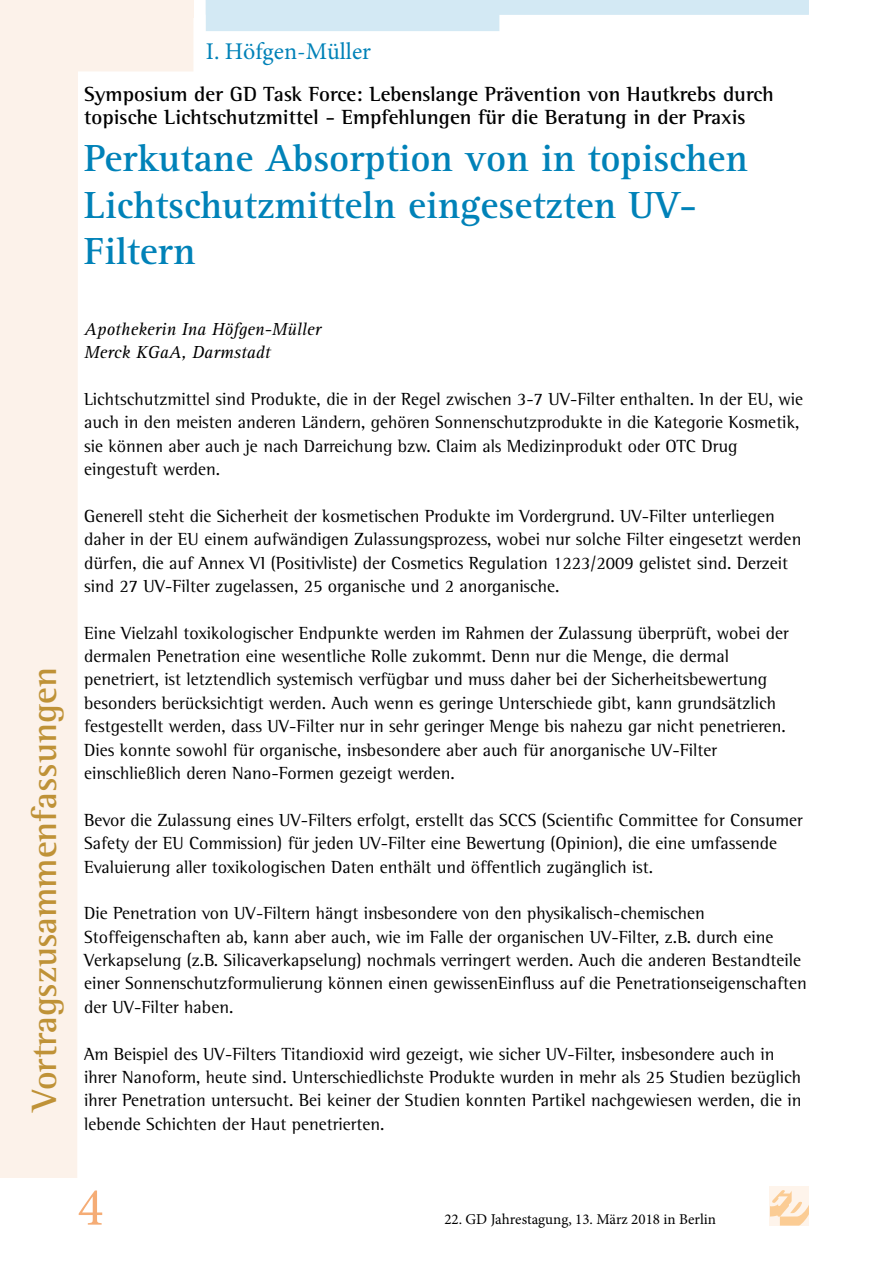
<style>
.page{position:relative;width:893px;height:1263px;background:#fff}
.page>*{position:absolute;margin:0;border:0;box-sizing:border-box;transform-origin:0 0}
.t1{font:54px "Minion Pro";color:#f5ac75}
.t2{font:700 39px/46.8px "Agfa Rotis Serif";color:#0082b8}
.t3{font:700 36px "Agfa Rotis Semi Serif";color:#bf9237}
.t4{font:24px "Minion Pro";color:#0082b8}
.t5{font:700 21px/23.4px "Agfa Rotis Semi Serif";color:#000}
.t6{font:18px/23.4px "Agfa Rotis Semi Serif";color:#000}
.t7{font:italic 18px/23.4px "Agfa Rotis Serif";color:#000}
.t8{font:15px "Minion Pro";color:#000}
</style>
<div class="page">
<div style="left:770px;top:1186px;width:39px;height:39px;background:#fef4eb"></div>
<svg style="left:770px;top:1190px;width:39px;height:35px"></svg>
<svg style="left:0;top:0;width:194px;height:1178px"></svg>
<div style="left:0;top:0;width:193px;height:17px;background:#fcf2ea"></div>
<svg style="left:206px;top:0;width:603px;height:31px"></svg>
<h3 class="t4" style="left:206px;top:35px;width:167px">I. Höfgen-Müller</h3>
<p class="t5" style="left:84px;top:82px;width:691px">Symposium der GD Task Force: Lebenslange Prävention von Hautkrebs durch topische Lichtschutzmittel - Empfehlungen für die Beratung in der Praxis</p>
<h2 class="t2" style="left:84px;top:135px;width:665px">Perkutane Absorption von in topischen<br>Lichtschutzmitteln eingesetzten UV-<br>Filtern</h2>
<h3 class="t3" style="left:23px;top:1111px;width:445px;rotate:-90deg">Vortragszusammenfassungen</h3>
<p class="t7" style="left:84px;top:318px;width:238px">Apothekerin Ina Höfgen-Müller<br>Merck KGaA, Darmstadt</p>
<p class="t6" style="left:84px;top:387px;width:720px">Lichtschutzmittel sind Produkte, die in der Regel zwischen 3-7 UV-Filter enthalten. In der EU, wie auch in den meisten anderen Ländern, gehören Sonnenschutzprodukte in die Kategorie Kosmetik, sie können aber auch je nach Darreichung bzw. Claim als Medizinprodukt oder OTC Drug eingestuft werden.</p>
<p class="t6" style="left:84px;top:504px;width:719px">Generell steht die Sicherheit der kosmetischen Produkte im Vordergrund. UV-Filter unterliegen daher in der EU einem aufwändigen Zulassungsprozess, wobei nur solche Filter eingesetzt werden dürfen, die auf Annex VI (Positivliste) der Cosmetics Regulation 1223/2009 gelistet sind. Derzeit sind 27 UV-Filter zugelassen, 25 organische und 2 anorganische.</p>
<p class="t6" style="left:84px;top:621px;width:706px">Eine Vielzahl toxikologischer Endpunkte werden im Rahmen der Zulassung überprüft, wobei der dermalen Penetration eine wesentliche Rolle zukommt. Denn nur die Menge, die dermal penetriert, ist letztendlich systemisch verfügbar und muss daher bei der Sicherheitsbewertung besonders berücksichtigt werden. Auch wenn es geringe Unterschiede gibt, kann grundsätzlich festgestellt werden, dass UV-Filter nur in sehr geringer Menge bis nahezu gar nicht penetrieren.<br>Dies konnte sowohl für organische, insbesondere aber auch für anorganische UV-Filter einschließlich deren Nano-Formen gezeigt werden.</p>
<p class="t6" style="left:84px;top:808px;width:720px">Bevor die Zulassung eines UV-Filters erfolgt, erstellt das SCCS (Scientific Committee for Consumer<br>Safety der EU Commission) für jeden UV-Filter eine Bewertung (Opinion), die eine umfassende<br>Evaluierung aller toxikologischen Daten enthält und öffentlich zugänglich ist.</p>
<p class="t6" style="left:84px;top:901px;width:724px">Die Penetration von UV-Filtern hängt insbesondere von den physikalisch-chemischen Stoffeigenschaften ab, kann aber auch, wie im Falle der organischen UV-Filter, z.B. durch eine Verkapselung (z.B. Silicaverkapselung) nochmals verringert werden. Auch die anderen Bestandteile einer Sonnenschutzformulierung können einen gewissenEinfluss auf die Penetrationseigenschaften der UV-Filter haben.</p>
<p class="t6" style="left:84px;top:1042px;width:719px">Am Beispiel des UV-Filters Titandioxid wird gezeigt, wie sicher UV-Filter, insbesondere auch in ihrer Nanoform, heute sind. Unterschiedlichste Produkte wurden in mehr als 25 Studien bezüglich ihrer Penetration untersucht. Bei keiner der Studien konnten Partikel nachgewiesen werden, die in lebende Schichten der Haut penetrierten.</p>
<h1 class="t1" style="left:78px;top:1171px;width:27px">4</h1>
<p class="t8" style="left:444px;top:1209px;width:273px">22. GD Jahrestagung, 13. März 2018 in Berlin</p>
</div>
